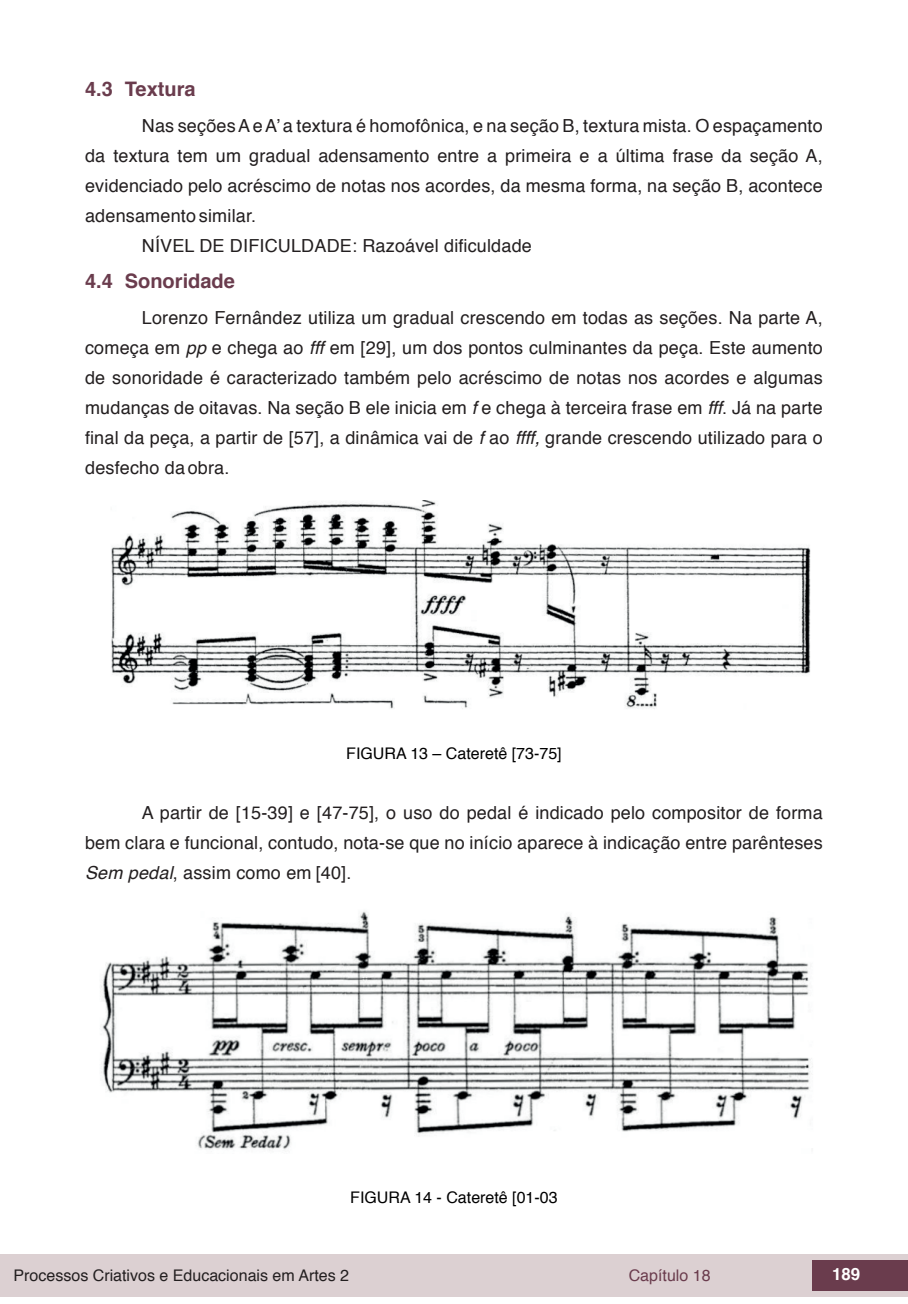
<style>
.page{position:relative;width:908px;height:1304px;background:#fff}
.page>*{position:absolute;margin:0;border:0;box-sizing:border-box;transform-origin:0 0}
.t1{font:700 20px "Helvetica";color:#6a3c4d}
.t2{font:18px/30px "Helvetica";letter-spacing:.01em;color:#231f20;text-align:justify}
.t3{font:700 16.8px "Helvetica";color:#fff}
.t4{font:16px "Helvetica";color:#000}
.t5{font:16px "Helvetica";color:#231f20}
.t6{font:16px "Helvetica";color:#6a3c4d}
.s1{font-style:italic}
</style>
<div class="page">
<div style="left:0;top:1254px;width:906px;height:43px;background:#dcd0d2"></div>
<div style="left:812px;top:1261px;width:95px;height:30px;background:#6a3c4d"></div>
<img style="left:111px;top:500px;width:700px;height:209px">
<img style="left:100px;top:911px;width:713px;height:239px">
<p class="t1" style="left:85px;top:73px;width:112px">4.3 Textura</p>
<p class="t2" style="left:142px;top:111px;width:682px">Nas seções A e A’ a textura é homofônica, e na seção B, textura mista. O espaçamento</p>
<p class="t2" style="left:85px;top:141px;width:738px">da textura tem um gradual adensamento entre a primeira e a última frase da seção A,</p>
<p class="t2" style="left:85px;top:171px;width:738px">evidenciado pelo acréscimo de notas nos acordes, da mesma forma, na seção B, acontece</p>
<p class="t2" style="left:85px;top:201px;width:172px">adensamento similar.</p>
<p class="t2" style="left:142px;top:231px;width:391px">NÍVEL DE DIFICULDADE: Razoável dificuldade</p>
<p class="t1" style="left:85px;top:265px;width:151px">4.4 Sonoridade</p>
<p class="t2" style="left:85px;top:303px;width:739px;text-indent:57px">Lorenzo Fernândez utiliza um gradual crescendo em todas as seções. Na parte A, começa em <span class="s1">pp</span> e chega ao <span class="s1">fff</span> em [29], um dos pontos culminantes da peça. Este aumento de sonoridade é caracterizado também pelo acréscimo de notas nos acordes e algumas mudanças de oitavas. Na seção B ele inicia em <span class="s1">f</span> e chega à terceira frase em <span class="s1">fff</span>. Já na parte final da peça, a partir de [57], a dinâmica vai de <span class="s1">f</span> ao <span class="s1">ffff,</span> grande crescendo utilizado para o desfecho da obra.</p>
<p class="t4" style="left:346px;top:741px;width:217px">FIGURA 13 – Cateretê [73-75]</p>
<p class="t2" style="left:85px;top:798px;width:738px;text-indent:57px">A partir de [15-39] e [47-75], o uso do pedal é indicado pelo compositor de forma bem clara e funcional, contudo, nota-se que no início aparece à indicação entre parênteses <span class="s1">Sem pedal</span>, assim como em [40].</p>
<p class="t4" style="left:350px;top:1185px;width:209px">FIGURA 14 - Cateretê [01-03</p>
<p class="t5" style="left:14px;top:1263px;width:337px">Processos Criativos e Educacionais em Artes 2</p>
<p class="t6" style="left:628px;top:1263px;width:83px">Capítulo 18</p>
<p class="t3" style="left:831px;top:1261px;width:30px">189</p>
</div>
